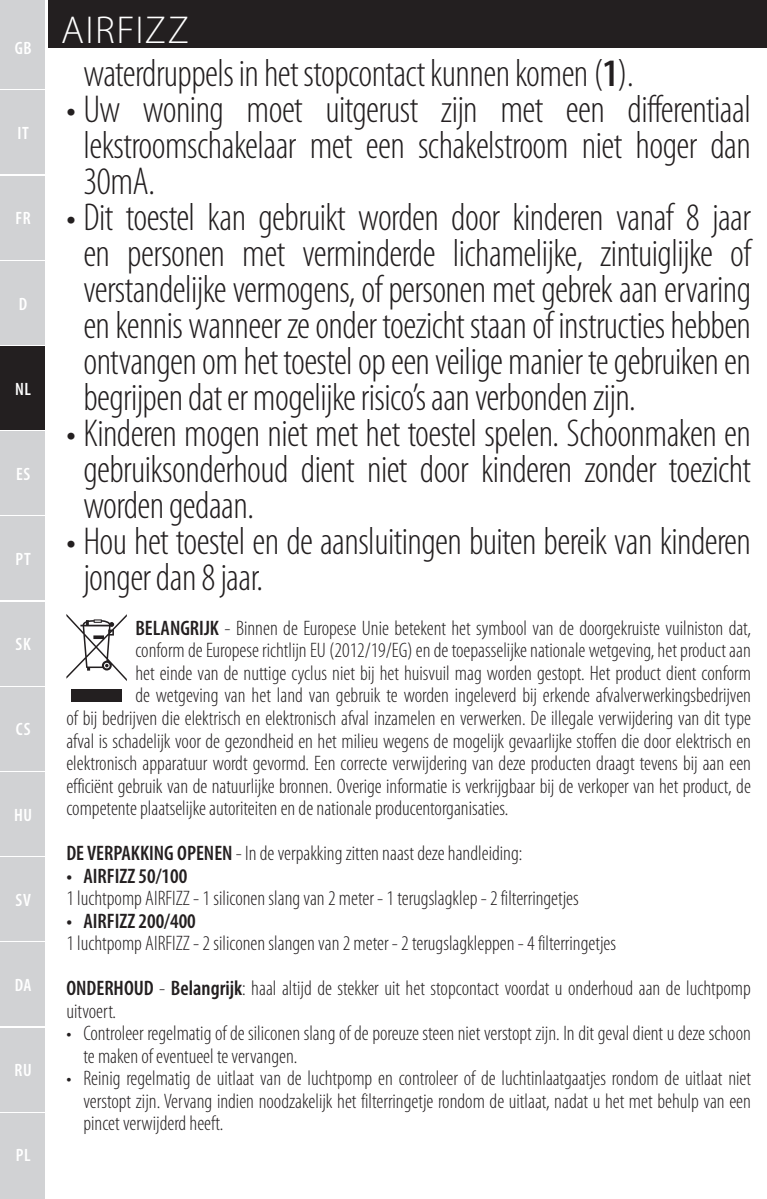
<style>
.page{position:relative;width:767px;height:1199px;background:#fff}
.page>*{position:absolute;margin:0;border:0;box-sizing:border-box;transform-origin:0 0}
.t1{font:300 condensed 39px/36px "Myriad Pro";letter-spacing:-.015em;color:#231f20;text-align:justify}
.t2{font:300 39px "Myriad Pro";letter-spacing:.035em;color:#fff}
.t3{font:300 condensed 21px/22.5px "Myriad Pro";color:#231f20}
.t4{font:600 condensed 21px "Myriad Pro";color:#231f20}
.t5{font:600 condensed 18px "Myriad Pro";letter-spacing:.035em;color:#fff}
.s1{font-weight:600}
</style>
<div class="page">
<div style="left:48px;top:0;width:718px;height:48px;background:#231f20"></div>
<div style="left:2px;top:6px;width:42px;height:83px;background:#d1d2d4"></div>
<hr style="left:0;top:6px;width:2px;height:83px;background:#d1d2d4">
<div style="left:2px;top:1027px;width:42px;height:83px;background:#d1d2d4"></div>
<div style="left:2px;top:1112px;width:42px;height:83px;background:#d1d2d4"></div>
<div style="left:2px;top:942px;width:42px;height:83px;background:#d1d2d4"></div>
<div style="left:2px;top:857px;width:42px;height:83px;background:#d1d2d4"></div>
<div style="left:2px;top:772px;width:42px;height:83px;background:#d1d2d4"></div>
<div style="left:2px;top:687px;width:42px;height:83px;background:#d1d2d4"></div>
<div style="left:2px;top:602px;width:42px;height:83px;background:#d1d2d4"></div>
<div style="left:2px;top:516px;width:42px;height:84px;background:#d1d2d4"></div>
<div style="left:2px;top:431px;width:42px;height:83px;background:#d1d2d4"></div>
<div style="left:2px;top:346px;width:42px;height:83px;background:#231f20"></div>
<div style="left:2px;top:261px;width:42px;height:83px;background:#d1d2d4"></div>
<div style="left:2px;top:176px;width:42px;height:83px;background:#d1d2d4"></div>
<div style="left:2px;top:91px;width:42px;height:83px;background:#d1d2d4"></div>
<hr style="left:0;top:91px;width:2px;height:83px;background:#d1d2d4">
<hr style="left:0;top:176px;width:2px;height:83px;background:#d1d2d4">
<hr style="left:0;top:261px;width:2px;height:83px;background:#d1d2d4">
<hr style="left:0;top:346px;width:2px;height:83px;background:#231f20">
<hr style="left:0;top:431px;width:2px;height:83px;background:#d1d2d4">
<hr style="left:0;top:516px;width:2px;height:84px;background:#d1d2d4">
<hr style="left:0;top:602px;width:2px;height:83px;background:#d1d2d4">
<hr style="left:0;top:687px;width:2px;height:83px;background:#d1d2d4">
<hr style="left:0;top:772px;width:2px;height:83px;background:#d1d2d4">
<hr style="left:0;top:857px;width:2px;height:83px;background:#d1d2d4">
<hr style="left:0;top:942px;width:2px;height:83px;background:#d1d2d4">
<hr style="left:0;top:1027px;width:2px;height:83px;background:#d1d2d4">
<hr style="left:0;top:1112px;width:2px;height:83px;background:#d1d2d4">
<hr style="left:0;top:1195px;width:44px;height:3px;background:#d1d2d4">
<div style="left:0;top:0;width:44px;height:6px;background:#d1d2d4"></div>
<div style="left:71px;top:689px;width:51px;height:12px;background:#231f20"></div>
<svg style="left:66px;top:614px;width:61px;height:67px"></svg>
<p class="t5" style="left:15px;top:37px;width:18px">GB</p>
<p class="t5" style="left:17px;top:122px;width:13px">IT</p>
<p class="t5" style="left:16px;top:207px;width:17px">FR</p>
<p class="t5" style="left:19px;top:292px;width:10px">D</p>
<p class="t5" style="left:15px;top:377px;width:17px">NL</p>
<p class="t5" style="left:16px;top:463px;width:16px">ES</p>
<p class="t5" style="left:16px;top:548px;width:17px">PT</p>
<p class="t5" style="left:16px;top:633px;width:17px">SK</p>
<p class="t5" style="left:16px;top:718px;width:16px">CS</p>
<p class="t5" style="left:14px;top:803px;width:20px">HU</p>
<p class="t5" style="left:15px;top:888px;width:17px">SV</p>
<p class="t5" style="left:15px;top:973px;width:18px">DA</p>
<p class="t5" style="left:15px;top:1058px;width:19px">RU</p>
<p class="t5" style="left:16px;top:1144px;width:16px">PL</p>
<h1 class="t2" style="left:61px;top:7px;width:129px">AIRFIZZ</h1>
<h1 class="t1" style="left:83px;top:54px;width:551px">waterdruppels in het stopcontact kunnen komen (<span class="s1">1</span>).</h1>
<h1 class="t1" style="left:83px;top:90px;width:668px;text-indent:-17px">• Uw woning moet uitgerust zijn met een differentiaal lekstroomschakelaar met een schakelstroom niet hoger dan 30mA.</h1>
<p class="t1" style="left:83px;top:198px;width:668px;text-indent:-17px">• Dit toestel kan gebruikt worden door kinderen vanaf 8 jaar en personen met verminderde lichamelijke, zintuiglijke of verstandelijke vermogens, of personen met gebrek aan ervaring en kennis wanneer ze onder toezicht staan of instructies hebben ontvangen om het toestel op een veilige manier te gebruiken en begrijpen dat er mogelijke risico’s aan verbonden zijn.</p>
<h1 class="t1" style="left:83px;top:414px;width:668px;text-indent:-17px">• Kinderen mogen niet met het toestel spelen. Schoonmaken en gebruiksonderhoud dient niet door kinderen zonder toezicht worden gedaan.</h1>
<h1 class="t1" style="left:83px;top:522px;width:668px;text-indent:-17px">• Hou het toestel en de aansluitingen buiten bereik van kinderen jonger dan 8 jaar.</h1>
<p class="t3" style="left:135px;top:616px;width:616px"><span class="s1">BELANGRIJK</span> - Binnen de Europese Unie betekent het symbool van de doorgekruiste vuilniston dat,</p>
<p class="t3" style="left:135px;top:639px;width:616px">conform de Europese richtlijn EU (2012/19/EG) en de toepasselijke nationale wetgeving, het product aan</p>
<p class="t3" style="left:135px;top:661px;width:616px">het einde van de nuttige cyclus niet bij het huisvuil mag worden gestopt. Het product dient conform</p>
<p class="t3" style="left:135px;top:684px;width:616px">de wetgeving van het land van gebruik te worden ingeleverd bij erkende afvalverwerkingsbedrijven</p>
<p class="t3" style="left:66px;top:706px;width:685px">of bij bedrijven die elektrisch en elektronisch afval inzamelen en verwerken. De illegale verwijdering van dit type</p>
<p class="t3" style="left:66px;top:729px;width:685px">afval is schadelijk voor de gezondheid en het milieu wegens de mogelijk gevaarlijke stoffen die door elektrisch en</p>
<p class="t3" style="left:66px;top:751px;width:685px">elektronisch apparatuur wordt gevormd. Een correcte verwijdering van deze producten draagt tevens bij aan een</p>
<p class="t3" style="left:66px;top:774px;width:685px">efficiënt gebruik van de natuurlijke bronnen. Overige informatie is verkrijgbaar bij de verkoper van het product, de</p>
<p class="t3" style="left:66px;top:796px;width:443px">competente plaatselijke autoriteiten en de nationale producentorganisaties.</p>
<p class="t3" style="left:66px;top:841px;width:457px"><span class="s1">DE VERPAKKING OPENEN</span> - In de verpakking zitten naast deze handleiding:</p>
<p class="t4" style="left:66px;top:862px;width:122px">• AIRFIZZ 50/100</p>
<p class="t3" style="left:66px;top:886px;width:513px">1 luchtpomp AIRFIZZ - 1 siliconen slang van 2 meter - 1 terugslagklep - 2 filterringetjes</p>
<p class="t4" style="left:66px;top:907px;width:131px">• AIRFIZZ 200/400</p>
<p class="t3" style="left:66px;top:920px;width:685px;line-height:45px">1 luchtpomp AIRFIZZ - 2 siliconen slangen van 2 meter - 2 terugslagkleppen - 4 filterringetjes<br><span class="s1">ONDERHOUD</span> - <span class="s1">Belangrijk</span>: haal altijd de stekker uit het stopcontact voordat u onderhoud aan de luchtpomp</p>
<p class="t3" style="left:66px;top:999px;width:51px">uitvoert.</p>
<p class="t3" style="left:83px;top:1021px;width:668px;text-indent:-17px">• Controleer regelmatig of de siliconen slang of de poreuze steen niet verstopt zijn. In dit geval dient u deze schoon te maken of eventueel te vervangen.</p>
<p class="t3" style="left:83px;top:1066px;width:668px;text-align:justify;text-indent:-17px">• Reinig regelmatig de uitlaat van de luchtpomp en controleer of de luchtinlaatgaatjes rondom de uitlaat niet verstopt zijn. Vervang indien noodzakelijk het filterringetje rondom de uitlaat, nadat u het met behulp van een pincet verwijderd heeft.</p>
</div>
